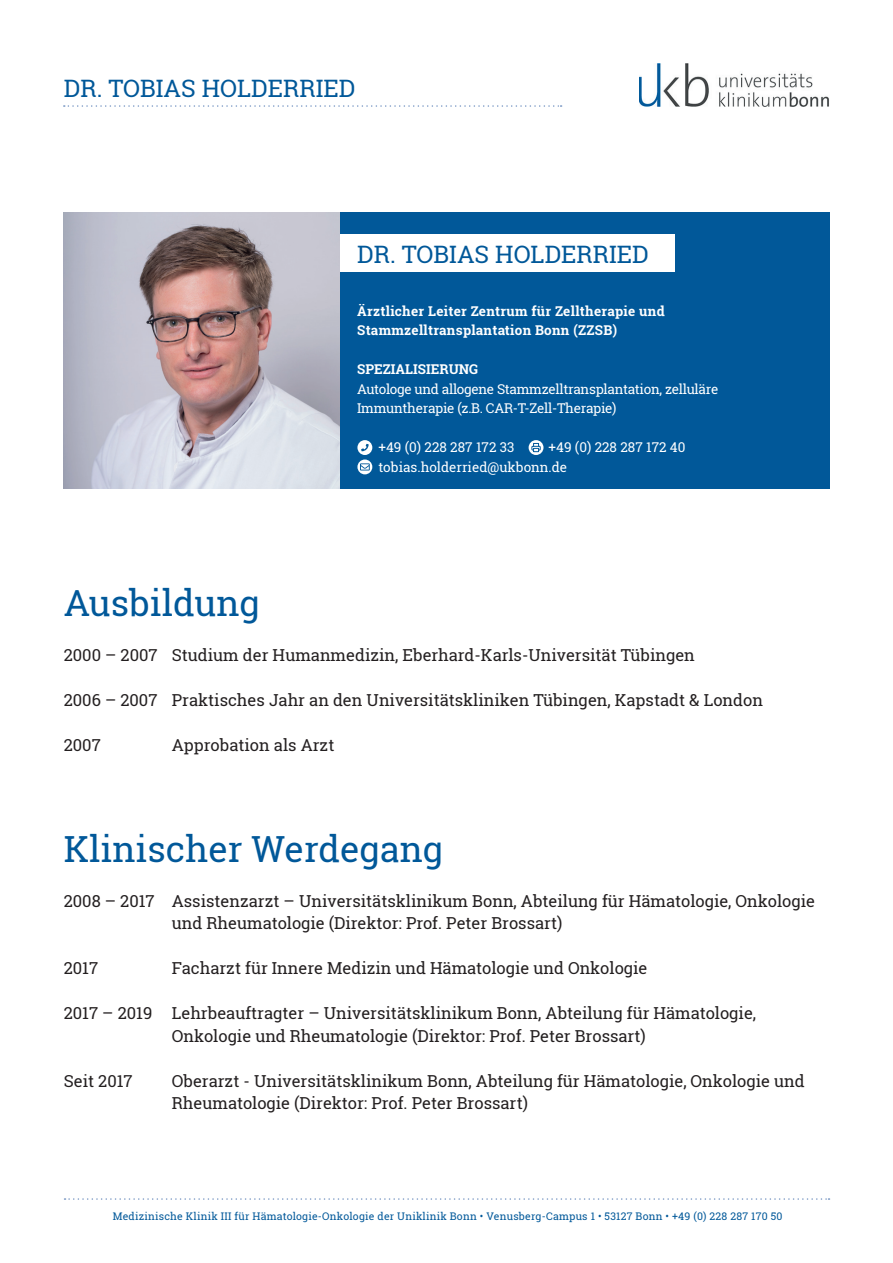
<style>
.page{position:relative;width:893px;height:1263px;background:#fff}
.page>*{position:absolute;margin:0;border:0;box-sizing:border-box;transform-origin:0 0}
.t1{font:36px "Roboto Slab";color:#015899}
.t2{font:24px "Roboto Slab";color:#015899}
.t3{font:16.5px/22.5px "Roboto Slab";color:#231f20}
.t4{font:13.5px/19.5px "Roboto Slab";letter-spacing:-.02em;color:#fff}
.t5{font:700 13.5px/19.5px "Roboto Slab";letter-spacing:.02em;color:#fff}
.t6{font:13.5px/19.5px "Roboto Slab";color:#fff}
.t7{font:700 13.5px "Roboto Slab";color:#fff}
.t8{font:10.5px "Roboto Slab";letter-spacing:.02em;color:#015899}
</style>
<div class="page">
<img style="left:639px;top:64px;width:190px;height:43px">
<img style="left:64px;top:213px;width:276px;height:276px">
<div style="left:340px;top:213px;width:489px;height:276px;background:#015899"></div>
<div style="left:357px;top:460px;width:15px;height:14px;background:#fff;border-radius:50%"></div>
<svg style="left:360px;top:463px;width:10px;height:8px"></svg>
<div style="left:340px;top:234px;width:334px;height:38px;background:#fff"></div>
<div style="left:357px;top:440px;width:15px;height:15px;background:#fff;border-radius:50%"></div>
<svg style="left:361px;top:444px;width:8px;height:7px"></svg>
<div style="left:529px;top:440px;width:14px;height:15px;background:#fff;border-radius:50%"></div>
<svg style="left:531px;top:443px;width:10px;height:9px"></svg>
<svg style="left:65px;top:1198px;width:764px;height:2px"></svg>
<svg style="left:64px;top:105px;width:498px;height:2px"></svg>
<h2 class="t2" style="left:64px;top:72px;width:293px">DR. TOBIAS HOLDERRIED</h2>
<h2 class="t2" style="left:357px;top:238px;width:293px">DR. TOBIAS HOLDERRIED</h2>
<p class="t5" style="left:357px;top:301px;width:309px">Ärztlicher Leiter Zentrum für Zelltherapie und<br>Stammzelltransplantation Bonn (ZZSB)</p>
<p class="t7" style="left:357px;top:360px;width:122px">SPEZIALISIERUNG</p>
<p class="t4" style="left:357px;top:379px;width:362px">Autologe und allogene Stammzelltransplantation, zelluläre<br>Immuntherapie (z.B. CAR-T-Zell-Therapie)</p>
<p class="t6" style="left:378px;top:437px;width:137px">+49 (0) 228 287 172 33</p>
<p class="t6" style="left:378px;top:437px;width:308px;text-indent:170px">+49 (0) 228 287 172 40 tobias.holderried@ukbonn.de</p>
<h1 class="t1" style="left:64px;top:578px;width:198px">Ausbildung</h1>
<p class="t3" style="left:64px;top:643px;width:633px">2000 – 2007 Studium der Humanmedizin, Eberhard-Karls-Universität Tübingen</p>
<p class="t3" style="left:64px;top:688px;width:701px">2006 – 2007 Praktisches Jahr an den Universitätskliniken Tübingen, Kapstadt &amp; London</p>
<p class="t3" style="left:64px;top:733px;width:39px">2007</p>
<p class="t3" style="left:172px;top:733px;width:164px">Approbation als Arzt</p>
<h1 class="t1" style="left:64px;top:824px;width:381px">Klinischer Werdegang</h1>
<p class="t3" style="left:172px;top:889px;width:645px;text-indent:-108px">2008 – 2017 Assistenzarzt – Universitätsklinikum Bonn, Abteilung für Hämatologie, Onkologie und Rheumatologie (Direktor: Prof. Peter Brossart)</p>
<p class="t3" style="left:64px;top:957px;width:36px">2017</p>
<p class="t3" style="left:172px;top:957px;width:477px">Facharzt für Innere Medizin und Hämatologie und Onkologie</p>
<p class="t3" style="left:64px;top:1002px;width:694px;text-align:center">2017 – 2019 Lehrbeauftragter – Universitätsklinikum Bonn, Abteilung für Hämatologie,<br>Onkologie und Rheumatologie (Direktor: Prof. Peter Brossart)</p>
<p class="t3" style="left:64px;top:1069px;width:70px">Seit 2017</p>
<p class="t3" style="left:172px;top:1069px;width:634px">Oberarzt - Universitätsklinikum Bonn, Abteilung für Hämatologie, Onkologie und<br>Rheumatologie (Direktor: Prof. Peter Brossart)</p>
<p class="t8" style="left:113px;top:1209px;width:671px">Medizinische Klinik III für Hämatologie-Onkologie der Uniklinik Bonn • Venusberg-Campus 1 • 53127 Bonn • +49 (0) 228 287 170 50</p>
</div>
